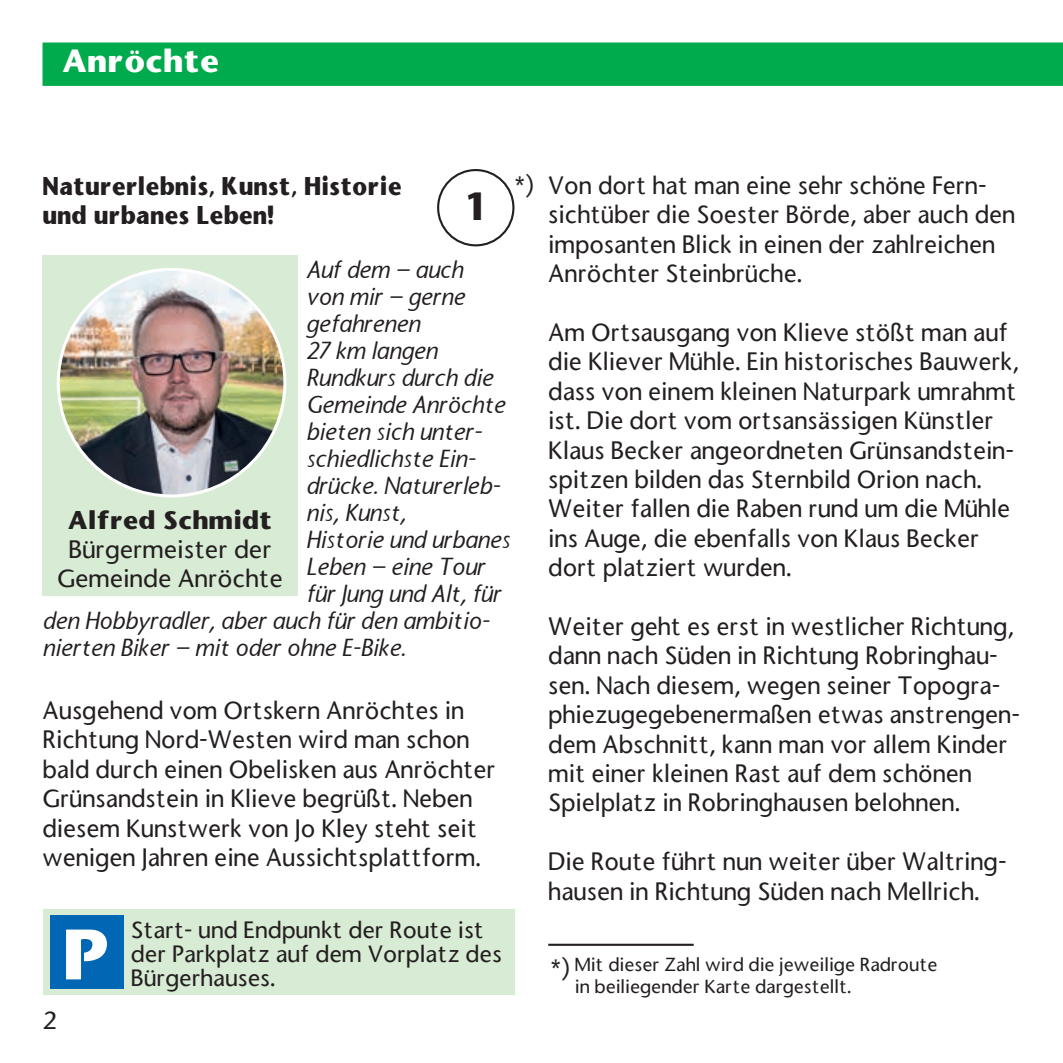
<style>
.page{position:relative;width:1063px;height:1063px;background:#fff}
.page>*{position:absolute;margin:0;border:0;box-sizing:border-box;transform-origin:0 0}
.t1{font:700 36px "Stone Sans";color:#231f20;scale:.9 1}
.t2{font:700 30px "Stone Sans";color:#fff}
.t3{font:500 24px/29.4px "Stone Sans";color:#231f20}
.t4{font:italic 500 24px "Stone Sans";color:#231f20}
.t5{font:700 24px/28.8px "Stone Sans";color:#231f20;scale:.9 1}
.t6{font:700 24px "Stone Sans";color:#231f20}
.t7{font:500 24px "Stone Sans";color:#231f20;scale:.9 1}
.t8{font:500 22.5px/24px "Stone Sans";color:#231f20}
.t9{font:500 18px/21.6px "Stone Sans";color:#231f20}
</style>
<div class="page">
<div style="left:43px;top:43px;width:1020px;height:43px;background:#00ab4d"></div>
<div style="left:43px;top:255px;width:255px;height:340px;background:#d8ebd4"></div>
<img style="left:58px;top:269px;width:227px;height:227px;border-radius:113px">
<div style="left:43px;top:910px;width:471px;height:85px;background:#d8ebd4"></div>
<div style="left:50px;top:915px;width:73px;height:74px;background:#0166b3"></div>
<svg style="left:66px;top:930px;width:41px;height:49px"></svg>
<div style="left:437px;top:169px;width:77px;height:77px;border:2px solid #231f20;border-radius:50%"></div>
<hr style="left:548px;top:944px;width:146px;height:2px;background:#231f20">
<p class="t2" style="left:62px;top:41px;width:159px">Anröchte</p>
<p class="t5" style="left:43px;top:172px;width:401px">Naturerlebnis, Kunst, Historie und urbanes Leben!</p>
<h1 class="t1" style="left:467px;top:183px;width:20px">1</h1>
<p class="t7" style="left:514px;top:170px;width:23px">*)</p>
<p class="t4" style="left:306px;top:255px;width:158px">Auf dem – auch</p>
<p class="t4" style="left:306px;top:282px;width:160px">von mir – gerne</p>
<p class="t4" style="left:306px;top:309px;width:115px">gefahrenen</p>
<p class="t4" style="left:306px;top:336px;width:133px">27 km langen</p>
<p class="t4" style="left:306px;top:363px;width:188px">Rundkurs durch die</p>
<p class="t4" style="left:306px;top:390px;width:200px">Gemeinde Anröchte</p>
<p class="t4" style="left:306px;top:417px;width:177px">bieten sich unter-</p>
<p class="t4" style="left:306px;top:444px;width:171px">schiedlichste Ein-</p>
<p class="t4" style="left:306px;top:471px;width:196px">drücke. Naturerleb-</p>
<p class="t4" style="left:306px;top:498px;width:101px">nis, Kunst,</p>
<p class="t4" style="left:306px;top:525px;width:205px">Historie und urbanes</p>
<p class="t4" style="left:306px;top:552px;width:181px">Leben – eine Tour</p>
<p class="t4" style="left:306px;top:579px;width:197px">für Jung und Alt, für</p>
<p class="t4" style="left:43px;top:606px;width:449px">den Hobbyradler, aber auch für den ambitio-</p>
<p class="t4" style="left:43px;top:633px;width:365px">nierten Biker – mit oder ohne E-Bike.</p>
<p class="t6" style="left:68px;top:504px;width:206px">Alfred Schmidt</p>
<p class="t3" style="left:57px;top:535px;width:228px;text-align:center">Bürgermeister der<br>Gemeinde Anröchte</p>
<p class="t3" style="left:43px;top:696px;width:455px">Ausgehend vom Ortskern Anröchtes in Richtung Nord-Westen wird man schon bald durch einen Obelisken aus Anröchter Grünsandstein in Klieve begrüßt. Neben diesem Kunstwerk von Jo Kley steht seit wenigen Jahren eine Aussichtsplattform.</p>
<p class="t3" style="left:43px;top:1005px;width:16px">2</p>
<p class="t8" style="left:131px;top:918px;width:373px">Start- und Endpunkt der Route ist der Parkplatz auf dem Vorplatz des<br>Bürgerhauses.</p>
<p class="t3" style="left:548px;top:171px;width:469px">Von dort hat man eine sehr schöne Fern&shy;sichtüber die Soester Börde, aber auch den imposanten Blick in einen der zahlreichen Anröchter Steinbrüche.</p>
<p class="t3" style="left:548px;top:318px;width:472px">Am Ortsausgang von Klieve stößt man auf die Kliever Mühle. Ein historisches Bauwerk, dass von einem kleinen Naturpark umrahmt ist. Die dort vom ortsansässigen Künstler Klaus Becker angeordneten Grünsandstein&shy;spitzen bilden das Sternbild Orion nach.<br>Weiter fallen die Raben rund um die Mühle ins Auge, die ebenfalls von Klaus Becker dort platziert wurden.</p>
<p class="t3" style="left:548px;top:612px;width:473px">Weiter geht es erst in westlicher Richtung, dann nach Süden in Richtung Robringhau&shy;sen. Nach diesem, wegen seiner Topogra&shy;phiezugegebenermaßen etwas anstrengen&shy;dem Abschnitt, kann man vor allem Kinder mit einer kleinen Rast auf dem schönen Spielplatz in Robringhausen belohnen.</p>
<p class="t3" style="left:548px;top:847px;width:460px">Die Route führt nun weiter über Waltring&shy;hausen in Richtung Süden nach Mellrich.</p>
<p class="t7" style="left:550px;top:953px;width:23px">*)</p>
<p class="t9" style="left:575px;top:954px;width:364px">Mit dieser Zahl wird die jeweilige Radroute in beiliegender Karte dargestellt.</p>
</div>
